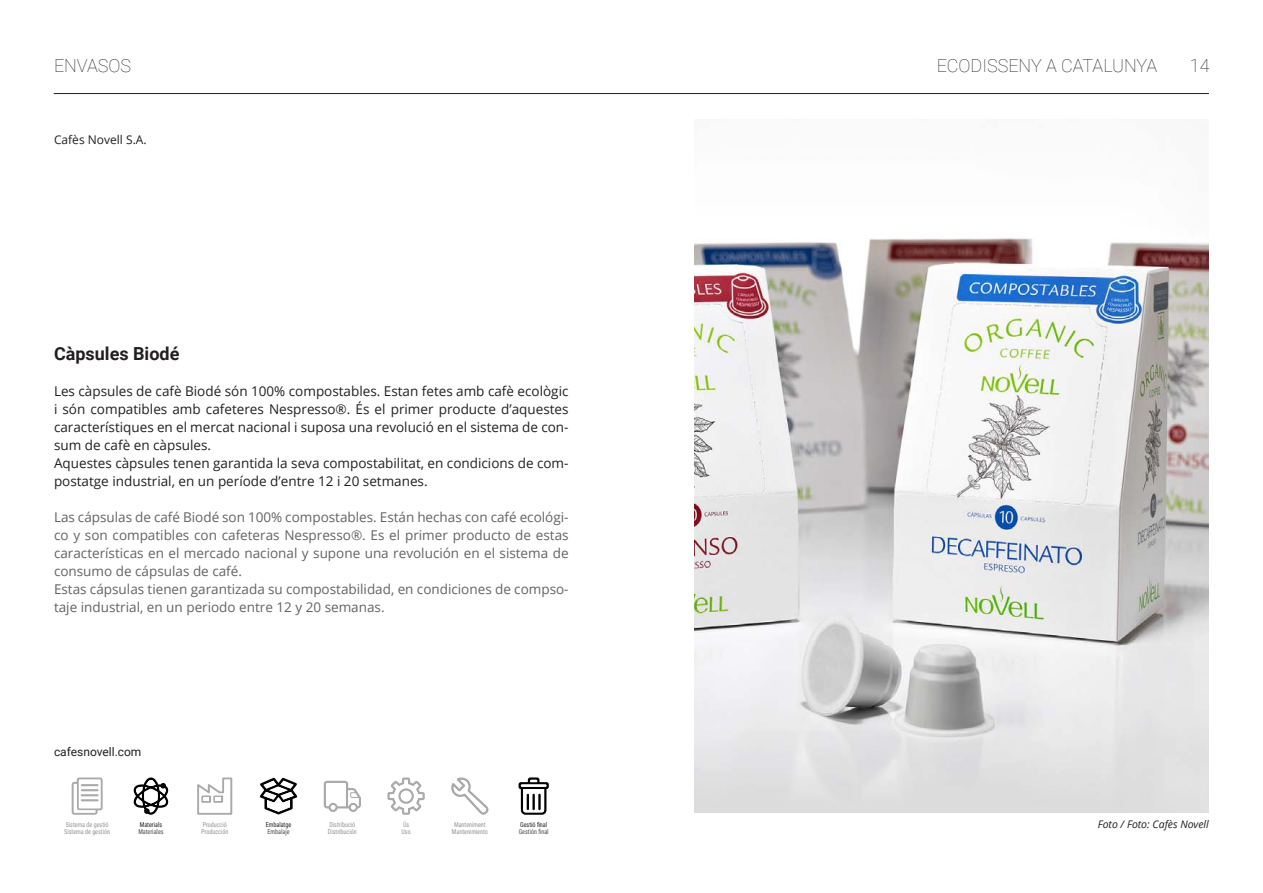
<style>
.page{position:relative;width:1263px;height:893px;background:#fff}
.page>*{position:absolute;margin:0;border:0;box-sizing:border-box;transform-origin:0 0}
.t1{font:100 18px "Roboto";color:#231f20}
.t2{font:700 18px "Roboto";color:#231f20}
.t3{font:13.5px/18px "Open Sans";color:#231f20;text-align:justify}
.t4{font:13.5px/18px "Open Sans";color:#636366;text-align:justify}
.t5{font:12px "Open Sans";color:#231f20}
.t6{font:12px "Roboto";color:#231f20}
.t7{font:italic 10.5px "Open Sans";color:#231f20}
.t8{font:6.75px "Roboto Condensed";color:#999190;scale:.9 1}
.t9{font:6.75px "Roboto Condensed";color:#939598;scale:.9 1}
.t10{font:6.75px "Roboto Condensed";color:#524a47;scale:.9 1}
.t11{font:6.75px "Roboto Condensed";color:#231f20;scale:.9 1}
</style>
<div class="page">
<hr style="left:54px;top:93px;width:1155px;height:1px;background:#231f20">
<svg style="left:71px;top:777px;width:32px;height:38px"></svg>
<svg style="left:133px;top:777px;width:36px;height:38px"></svg>
<svg style="left:197px;top:777px;width:36px;height:38px"></svg>
<svg style="left:259px;top:777px;width:39px;height:38px"></svg>
<svg style="left:323px;top:780px;width:38px;height:32px"></svg>
<svg style="left:387px;top:777px;width:38px;height:38px"></svg>
<div style="left:401px;top:791px;width:10px;height:10px;background:#fff;border-radius:50%"></div>
<svg style="left:451px;top:777px;width:38px;height:38px"></svg>
<svg style="left:518px;top:777px;width:31px;height:38px"></svg>
<img style="left:694px;top:238px;width:515px;height:575px">
<p class="t1" style="left:54px;top:53px;width:79px">ENVASOS</p>
<h1 class="t1" style="left:937px;top:53px;width:222px">ECODISSENY A CATALUNYA</h1>
<h1 class="t1" style="left:1190px;top:53px;width:21px">14</h1>
<p class="t5" style="left:54px;top:131px;width:94px">Cafès Novell S.A.</p>
<p class="t2" style="left:54px;top:341px;width:127px">Càpsules Biodé</p>
<p class="t3" style="left:54px;top:382px;width:516px">Les càpsules de cafè Biodé són 100% compostables. Estan fetes amb cafè ecològic i són compatibles amb cafeteres Nespresso®. És el primer producte d’aquestes característiques en el mercat nacional i suposa una revolució en el sistema de con&shy;sum de cafè en càpsules.</p>
<p class="t3" style="left:54px;top:454px;width:516px">Aquestes càpsules tenen garantida la seva compostabilitat, en condicions de com&shy;postatge industrial, en un període d’entre 12 i 20 setmanes.</p>
<p class="t4" style="left:54px;top:508px;width:516px">Las cápsulas de café Biodé son 100% compostables. Están hechas con café ecológi&shy;co y son compatibles con cafeteras Nespresso®. Es el primer producto de estas características en el mercado nacional y supone una revolución en el sistema de consumo de cápsulas de café.</p>
<p class="t4" style="left:54px;top:580px;width:516px">Estas cápsulas tienen garantizada su compostabilidad, en condiciones de compso&shy;taje industrial, en un periodo entre 12 y 20 semanas.</p>
<p class="t6" style="left:54px;top:743px;width:89px">cafesnovell.com</p>
<p class="t9" style="left:66px;top:820px;width:49px">Sistema de gestió</p>
<p class="t8" style="left:64px;top:827px;width:52px">Sistema de gestión</p>
<p class="t11" style="left:140px;top:820px;width:26px">Materials</p>
<p class="t10" style="left:138px;top:827px;width:30px">Materiales</p>
<p class="t9" style="left:203px;top:820px;width:28px">Producció</p>
<p class="t8" style="left:201px;top:827px;width:32px">Producción</p>
<p class="t11" style="left:266px;top:820px;width:30px">Embalatge</p>
<p class="t10" style="left:268px;top:827px;width:26px">Embalaje</p>
<p class="t9" style="left:329px;top:820px;width:30px">Distribució</p>
<p class="t8" style="left:328px;top:827px;width:33px">Distribución</p>
<p class="t9" style="left:403px;top:820px;width:8px">Ús</p>
<p class="t8" style="left:401px;top:827px;width:12px">Uso</p>
<p class="t9" style="left:454px;top:820px;width:37px">Manteniment</p>
<p class="t8" style="left:452px;top:827px;width:41px">Mantenimiento</p>
<p class="t11" style="left:520px;top:820px;width:32px">Gestió final</p>
<p class="t10" style="left:519px;top:827px;width:35px">Gestión final</p>
<p class="t7" style="left:1098px;top:817px;width:113px">Foto / Foto: Cafès Novell</p>
</div>
